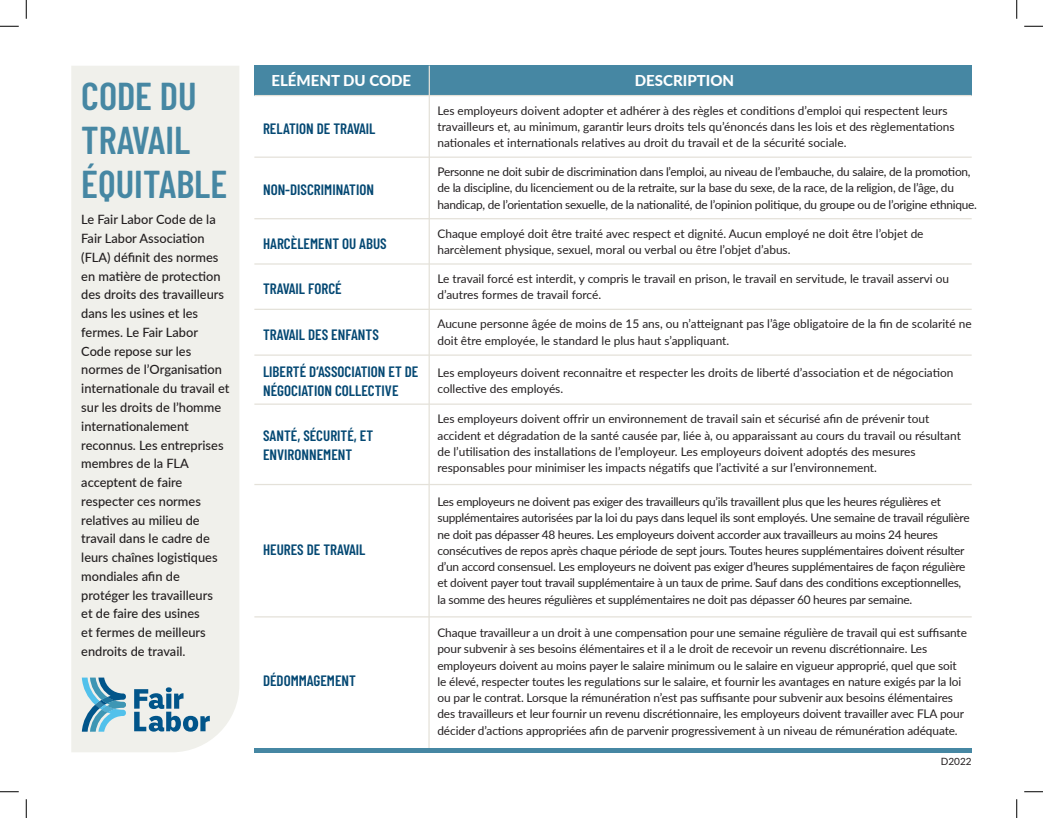
<style>
.page{position:relative;width:1043px;height:818px;background:#fff}
.page>*{position:absolute;margin:0;border:0;box-sizing:border-box;transform-origin:0 0}
.t1{font:600 38.75px/43.8px "Barlow Condensed";color:#4687a3}
.t2{font:600 15px/18.8px "Barlow Condensed";color:#044873}
.t3{font:800 15px "Lato";color:#fff}
.t4{font:500 12.75px/18.8px "Lato";color:#231f20}
.t5{font:11.88px/16.2px "Lato";letter-spacing:-.01em;color:#231f20}
.t6{font:10px "Lato";color:#231f20}
</style>
<div class="page">
<div style="left:71px;top:66px;width:168px;height:686px;background:#f0f0eb"></div>
<div style="left:254px;top:66px;width:717px;height:30px;background:#4687a3"></div>
<svg style="left:134px;top:687px;width:76px;height:44px"></svg>
<svg style="left:82px;top:677px;width:44px;height:54px"></svg>
<hr style="left:254px;top:156px;width:717px;height:2px;background:#e4e1d9">
<hr style="left:254px;top:95px;width:717px;height:1px;background:#e4e1d9">
<hr style="left:254px;top:218px;width:717px;height:1px;background:#e4e1d9">
<hr style="left:254px;top:263px;width:717px;height:1px;background:#e4e1d9">
<hr style="left:254px;top:309px;width:717px;height:1px;background:#e4e1d9">
<hr style="left:254px;top:354px;width:717px;height:2px;background:#e4e1d9">
<hr style="left:254px;top:403px;width:717px;height:2px;background:#e4e1d9">
<hr style="left:254px;top:484px;width:717px;height:1px;background:#e4e1d9">
<hr style="left:254px;top:616px;width:717px;height:1px;background:#e4e1d9">
<hr style="left:428px;top:66px;width:2px;height:683px;background:#e4e1d9">
<div style="left:254px;top:747px;width:717px;height:5px;background:#4687a3"></div>
<svg style="left:0;top:25px;width:19px;height:2px"></svg>
<svg style="left:1024px;top:25px;width:18px;height:2px"></svg>
<svg style="left:0;top:791px;width:19px;height:1px"></svg>
<svg style="left:1024px;top:791px;width:18px;height:1px"></svg>
<svg style="left:25px;top:0;width:2px;height:19px"></svg>
<svg style="left:25px;top:799px;width:2px;height:19px"></svg>
<svg style="left:1016px;top:0;width:1px;height:19px"></svg>
<svg style="left:1016px;top:799px;width:1px;height:19px"></svg>
<p class="t1" style="left:81px;top:72px;width:147px">CODE DU<br>TRAVAIL<br>ÉQUITABLE</p>
<p class="t4" style="left:81px;top:210px;width:150px">Le Fair Labor Code de la<br>Fair Labor Association (FLA) définit des normes en matière de protection des droits des travailleurs dans les usines et les fermes. Le Fair Labor<br>Code repose sur les normes de l’Organisation internationale du travail et sur les droits de l’homme internationalement reconnus. Les entreprises membres de la FLA acceptent de faire respecter ces normes relatives au milieu de travail dans le cadre de leurs chaînes logistiques mondiales afin de protéger les travailleurs<br>et de faire des usines<br>et fermes de meilleurs endroits de travail.</p>
<p class="t3" style="left:271px;top:69px;width:141px">ELÉMENT DU CODE</p>
<p class="t3" style="left:635px;top:69px;width:101px">DESCRIPTION</p>
<p class="t2" style="left:263px;top:118px;width:114px">RELATION DE TRAVAIL</p>
<p class="t2" style="left:263px;top:179px;width:112px">NON-DISCRIMINATION</p>
<p class="t2" style="left:263px;top:233px;width:125px">HARCÈLEMENT OU ABUS</p>
<p class="t2" style="left:263px;top:278px;width:80px">TRAVAIL FORCÉ</p>
<p class="t2" style="left:263px;top:324px;width:117px">TRAVAIL DES ENFANTS</p>
<p class="t2" style="left:263px;top:361px;width:157px">LIBERTÉ D’ASSOCIATION ET DE<br>NÉGOCIATION COLLECTIVE</p>
<p class="t2" style="left:263px;top:425px;width:112px">SANTÉ, SÉCURITÉ, ET<br>ENVIRONNEMENT</p>
<p class="t2" style="left:263px;top:539px;width:104px">HEURES DE TRAVAIL</p>
<p class="t2" style="left:263px;top:670px;width:94px">DÉDOMMAGEMENT</p>
<p class="t5" style="left:437px;top:102px;width:518px">Les employeurs doivent adopter et adhérer à des règles et conditions d’emploi qui respectent leurs travailleurs et, au minimum, garantir leurs droits tels qu’énoncés dans les lois et des règlementations nationales et internationals relatives au droit du travail et de la sécurité sociale.</p>
<p class="t5" style="left:437px;top:163px;width:541px">Personne ne doit subir de discrimination dans l’emploi, au niveau de l’embauche, du salaire, de la promotion, de la discipline, du licenciement ou de la retraite, sur la base du sexe, de la race, de la religion, de l’âge, du handicap, de l’orientation sexuelle, de la nationalité, de l’opinion politique, du groupe ou de l’origine ethnique.</p>
<p class="t5" style="left:437px;top:225px;width:487px">Chaque employé doit être traité avec respect et dignité. Aucun employé ne doit être l’objet de harcèlement physique, sexuel, moral ou verbal ou être l’objet d’abus.</p>
<p class="t5" style="left:437px;top:270px;width:513px">Le travail forcé est interdit, y compris le travail en prison, le travail en servitude, le travail asservi ou d’autres formes de travail forcé.</p>
<p class="t5" style="left:437px;top:315px;width:536px">Aucune personne âgée de moins de 15 ans, ou n’atteignant pas l’âge obligatoire de la fin de scolarité ne doit être employée, le standard le plus haut s’appliquant.</p>
<p class="t5" style="left:437px;top:363px;width:517px">Les employeurs doivent reconnaitre et respecter les droits de liberté d’association et de négociation collective des employés.</p>
<p class="t5" style="left:437px;top:410px;width:525px">Les employeurs doivent offrir un environnement de travail sain et sécurisé afin de prévenir tout accident et dégradation de la santé causée par, liée à, ou apparaissant au cours du travail ou résultant de l’utilisation des installations de l’employeur. Les employeurs doivent adoptés des mesures responsables pour minimiser les impacts négatifs que l’activité a sur l’environnement.</p>
<p class="t5" style="left:437px;top:493px;width:534px">Les employeurs ne doivent pas exiger des travailleurs qu’ils travaillent plus que les heures régulières et supplémentaires autorisées par la loi du pays dans lequel ils sont employés. Une semaine de travail régulière ne doit pas dépasser 48 heures. Les employeurs doivent accorder aux travailleurs au moins 24 heures consécutives de repos après chaque période de sept jours. Toutes heures supplémentaires doivent résulter d’un accord consensuel. Les employeurs ne doivent pas exiger d’heures supplémentaires de façon régulière et doivent payer tout travail supplémentaire à un taux de prime. Sauf dans des conditions exceptionnelles, la somme des heures régulières et supplémentaires ne doit pas dépasser 60 heures par semaine.</p>
<p class="t5" style="left:437px;top:624px;width:531px">Chaque travailleur a un droit à une compensation pour une semaine régulière de travail qui est suffisante pour subvenir à ses besoins élémentaires et il a le droit de recevoir un revenu discrétionnaire. Les employeurs doivent au moins payer le salaire minimum ou le salaire en vigueur approprié, quel que soit le élevé, respecter toutes les regulations sur le salaire, et fournir les avantages en nature exigés par la loi ou par le contrat. Lorsque la rémunération n’est pas suffisante pour subvenir aux besoins élémentaires des travailleurs et leur fournir un revenu discrétionnaire, les employeurs doivent travailler avec FLA pour décider d’actions appropriées afin de parvenir progressivement à un niveau de rémunération adéquate.</p>
<p class="t6" style="left:940px;top:754px;width:32px">D2022</p>
</div>
